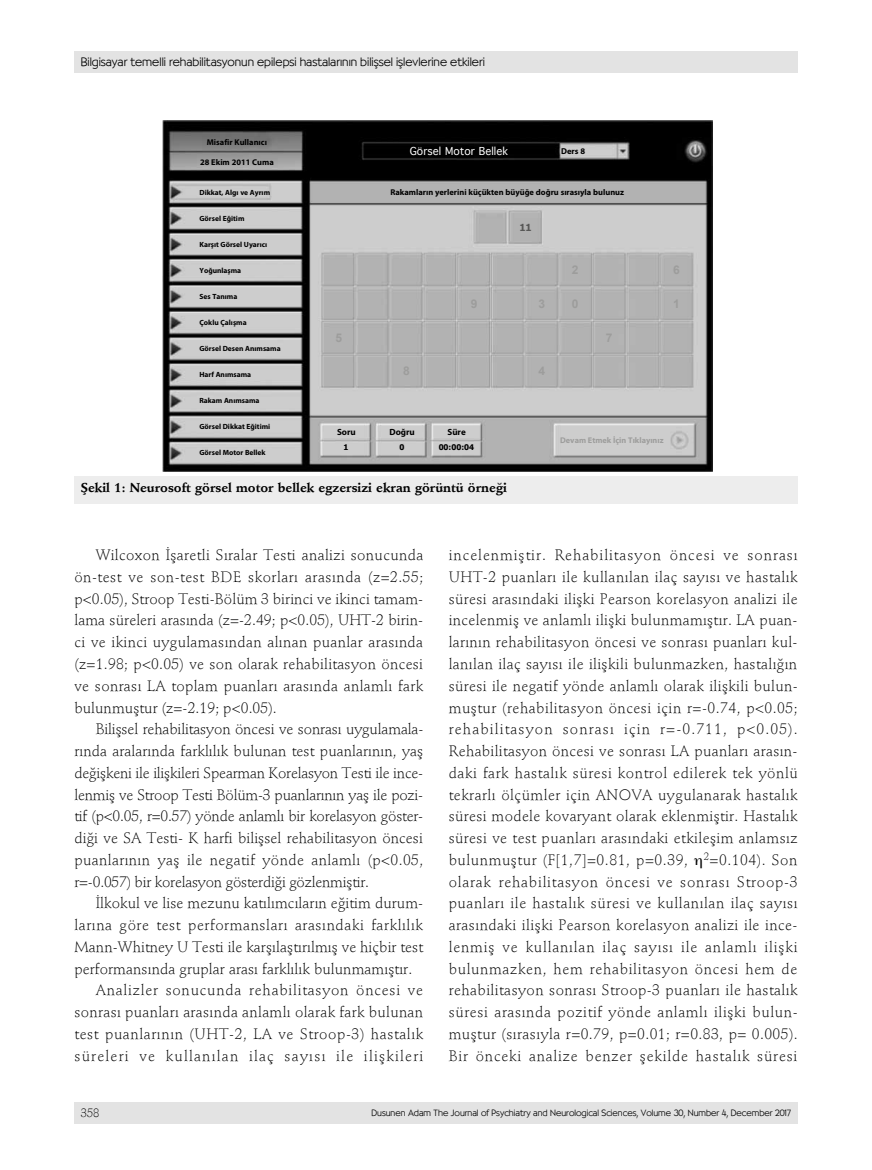
<style>
.page{position:relative;width:872px;height:1170px;background:#fff}
.page>*{position:absolute;margin:0;border:0;box-sizing:border-box;transform-origin:0 0}
.t1{font:300 15px/21.8px "Stempel Schneidler";letter-spacing:.02em;color:#000;text-align:justify}
.t2{font:300 15px "Stempel Schneidler";letter-spacing:.04em;color:#000}
.t3{font:300 15px "Stempel Schneidler";letter-spacing:.08em;color:#000}
.t4{font:300 15px "Stempel Schneidler";letter-spacing:.05em;color:#000}
.t5{font:700 12.75px "Stempel Schneidler";color:#000}
.t6{font:300 12px "Bernhard";color:#000}
.t7{font:700 12px "Arial";color:#9d9d9c}
.t8{font:300 12px "Stempel Schneidler";color:#000}
.t9{font:10.5px "Geneva";color:#fff}
.t10{font:700 9.75px "Tahoma";color:#575756}
.t11{font:300 9px "Bernhard";color:#000}
.t12{font:700 9px "Myriad Pro";color:#000}
.t13{font:700 8.55px "Myriad Pro";color:#000}
.t14{font:700 8.4px "Myriad Pro";color:#000}
.t15{font:700 8.25px "Myriad Pro";color:#9d9d9c}
.t16{font:700 7.8px "Tahoma";color:#000}
.t17{font:700 7.5px "Myriad Pro";color:#000}
</style>
<div class="page">
<div style="left:74px;top:51px;width:723px;height:21px;background:#e3e3e3"></div>
<div style="left:74px;top:1101px;width:723px;height:22px;background:#e3e3e3"></div>
<img style="left:163px;top:121px;width:549px;height:350px">
<div style="left:74px;top:476px;width:723px;height:28px;background:#ededed"></div>
<p class="t6" style="left:81px;top:55px;width:406px">Bilgisayar temelli rehabilitasyonun epilepsi hastalarının bilişsel işlevlerine etkileri</p>
<p class="t14" style="left:207px;top:136px;width:62px">Misafir Kullanıcı</p>
<p class="t14" style="left:200px;top:156px;width:75px">28 Ekim 2011 Cuma</p>
<p class="t17" style="left:199px;top:187px;width:72px">Dikkat, Algı ve Ayrım</p>
<p class="t17" style="left:199px;top:213px;width:46px">Görsel Eğitim</p>
<p class="t17" style="left:199px;top:239px;width:69px">Karşıt Görsel Uyarıcı</p>
<p class="t17" style="left:199px;top:265px;width:43px">Yoğunlaşma</p>
<p class="t17" style="left:199px;top:292px;width:39px">Ses Tanıma</p>
<p class="t17" style="left:199px;top:318px;width:49px">Çoklu Çalışma</p>
<p class="t17" style="left:199px;top:344px;width:83px">Görsel Desen Anımsama</p>
<p class="t17" style="left:199px;top:370px;width:53px">Harf Anımsama</p>
<p class="t17" style="left:199px;top:396px;width:61px">Rakam Anımsama</p>
<p class="t17" style="left:199px;top:422px;width:72px">Görsel Dikkat Eğitimi</p>
<p class="t17" style="left:199px;top:448px;width:68px">Görsel Motor Bellek</p>
<p class="t9" style="left:410px;top:145px;width:100px">Görsel Motor Bellek</p>
<p class="t13" style="left:561px;top:145px;width:26px">Ders 8</p>
<p class="t14" style="left:390px;top:187px;width:235px">Rakamların yerlerini küçükten büyüğe doğru sırasıyla bulunuz</p>
<p class="t10" style="left:519px;top:221px;width:14px">11</p>
<p class="t7" style="left:572px;top:262px;width:8px">2</p>
<p class="t7" style="left:673px;top:262px;width:8px">6</p>
<p class="t7" style="left:471px;top:296px;width:8px">9</p>
<p class="t7" style="left:538px;top:296px;width:8px">3</p>
<p class="t7" style="left:572px;top:296px;width:8px">0</p>
<p class="t7" style="left:673px;top:296px;width:8px">1</p>
<p class="t7" style="left:335px;top:329px;width:8px">5</p>
<p class="t7" style="left:606px;top:329px;width:8px">7</p>
<p class="t7" style="left:403px;top:363px;width:8px">8</p>
<p class="t7" style="left:538px;top:363px;width:8px">4</p>
<p class="t12" style="left:337px;top:426px;width:20px">Soru</p>
<p class="t16" style="left:343px;top:442px;width:6px">1</p>
<p class="t12" style="left:389px;top:426px;width:27px">Doğru</p>
<p class="t12" style="left:447px;top:426px;width:20px">Süre</p>
<p class="t16" style="left:399px;top:442px;width:6px">0</p>
<p class="t16" style="left:439px;top:441px;width:37px">00:00:04</p>
<p class="t15" style="left:560px;top:434px;width:105px">Devam Etmek İçin Tıklayınız</p>
<p class="t5" style="left:81px;top:479px;width:427px">Şekil 1: Neurosoft görsel motor bellek egzersizi ekran görüntü örneği</p>
<p class="t1" style="left:74px;top:544px;width:350px;text-indent:21px">Wilcoxon İşaretli Sıralar Testi analizi sonucunda ön-test ve son-test BDE skorları arasında (z=2.55; p&lt;0.05), Stroop Testi-Bölüm 3 birinci ve ikinci tamam&shy;lama süreleri arasında (z=-2.49; p&lt;0.05), UHT-2 birin&shy;ci ve ikinci uygulamasından alınan puanlar arasında (z=1.98; p&lt;0.05) ve son olarak rehabilitasyon öncesi ve sonrası LA toplam puanları arasında anlamlı fark bulunmuştur (z=-2.19; p&lt;0.05).</p>
<p class="t1" style="left:74px;top:718px;width:350px;text-indent:21px">Bilişsel rehabilitasyon öncesi ve sonrası uygulamala&shy;rında aralarında farklılık bulunan test puanlarının, yaş değişkeni ile ilişkileri Spearman Korelasyon Testi ile ince&shy;lenmiş ve Stroop Testi Bölüm-3 puanlarının yaş ile pozi&shy;tif (p&lt;0.05, r=0.57) yönde anlamlı bir korelasyon göster&shy;diği ve SA Testi- K harfi bilişsel rehabilitasyon öncesi puanlarının yaş ile negatif yönde anlamlı (p&lt;0.05, r=-0.057) bir korelasyon gösterdiği gözlenmiştir.</p>
<p class="t1" style="left:96px;top:892px;width:329px">İlkokul ve lise mezunu katılımcıların eğitim durum-</p>
<p class="t1" style="left:74px;top:914px;width:350px">larına göre test performansları arasındaki farklılık</p>
<p class="t1" style="left:74px;top:936px;width:350px">Mann-Whitney U Testi ile karşılaştırılmış ve hiçbir test</p>
<p class="t1" style="left:74px;top:957px;width:339px">performansında gruplar arası farklılık bulunmamıştır.</p>
<p class="t4" style="left:96px;top:981px;width:329px">Analizler sonucunda rehabilitasyon öncesi ve</p>
<p class="t1" style="left:74px;top:1001px;width:350px">sonrası puanları arasında anlamlı olarak fark bulunan</p>
<p class="t2" style="left:74px;top:1024px;width:350px">test puanlarının (UHT-2, LA ve Stroop-3) hastalık</p>
<p class="t3" style="left:74px;top:1046px;width:350px">süreleri ve kullanılan ilaç sayısı ile ilişkileri</p>
<p class="t1" style="left:449px;top:544px;width:350px">incelenmiştir. Rehabilitasyon öncesi ve sonrası UHT-2 puanları ile kullanılan ilaç sayısı ve hastalık süresi arasındaki ilişki Pearson korelasyon analizi ile incelenmiş ve anlamlı ilişki bulunmamıştır. LA puan&shy;larının rehabilitasyon öncesi ve sonrası puanları kul&shy;lanılan ilaç sayısı ile ilişkili bulunmazken, hastalığın süresi ile negatif yönde anlamlı olarak ilişkili bulun&shy;muştur (rehabilitasyon öncesi için r=-0.74, p&lt;0.05; rehabilitasyon sonrası için r=-0.711, p&lt;0.05).<br>Rehabilitasyon öncesi ve sonrası LA puanları arasın&shy;daki fark hastalık süresi kontrol edilerek tek yönlü tekrarlı ölçümler için ANOVA uygulanarak hastalık süresi modele kovaryant olarak eklenmiştir. Hastalık süresi ve test puanları arasındaki etkileşim anlamsız bulunmuştur (F[1,7]=0.81, p=0.39, <sup>2</sup>=0.104). Son olarak rehabilitasyon öncesi ve sonrası Stroop-3 puanları ile hastalık süresi ve kullanılan ilaç sayısı arasındaki ilişki Pearson korelasyon analizi ile ince&shy;lenmiş ve kullanılan ilaç sayısı ile anlamlı ilişki bulunmazken, hem rehabilitasyon öncesi hem de rehabilitasyon sonrası Stroop-3 puanları ile hastalık süresi arasında pozitif yönde anlamlı ilişki bulun&shy;muştur (sırasıyla r=0.79, p=0.01; r=0.83, p= 0.005).<br>Bir önceki analize benzer şekilde hastalık süresi</p>
<p class="t8" style="left:81px;top:1106px;width:20px">358</p>
<p class="t11" style="left:371px;top:1107px;width:421px">Dusunen Adam The Journal of Psychiatry and Neurological Sciences, Volume 30, Number 4, December 2017</p>
</div>
